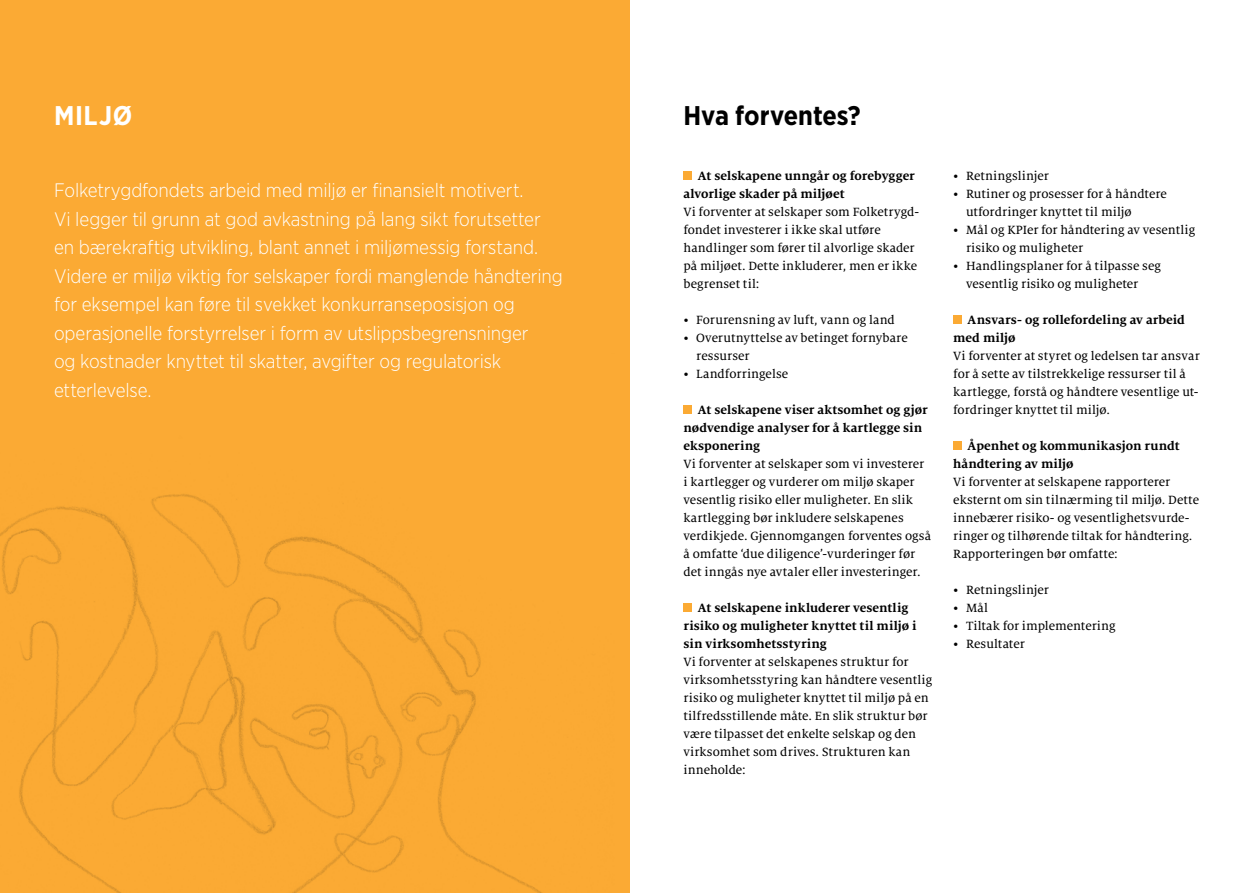
<style>
.page{position:relative;width:1259px;height:893px;background:#fff}
.page>*{position:absolute;margin:0;border:0;box-sizing:border-box;transform-origin:0 0}
.t1{font:700 27px "Gotham Narrow";color:#000}
.t2{font:700 27px "Gotham Narrow";letter-spacing:.025em;color:#fff}
.t3{font:300 19.5px/28.5px "Gotham Narrow";letter-spacing:-.005em;color:#fff}
.t4{font:13.2px/18px "Milo Serif OT Text";letter-spacing:.005em;color:#000}
.t5{font:700 13.2px/18px "Milo Serif OT";letter-spacing:.005em;color:#000}
</style>
<div class="page">
<div style="left:0;top:0;width:629px;height:893px;background:#fbaa34"></div>
<div style="left:683px;top:172px;width:9px;height:8px;background:#fbaa34"></div>
<div style="left:683px;top:406px;width:9px;height:8px;background:#fbaa34"></div>
<div style="left:683px;top:604px;width:9px;height:8px;background:#fbaa34"></div>
<div style="left:953px;top:316px;width:8px;height:8px;background:#fbaa34"></div>
<div style="left:953px;top:442px;width:8px;height:8px;background:#fbaa34"></div>
<img style="left:0;top:494px;width:542px;height:399px">
<h1 class="t2" style="left:54px;top:98px;width:80px">MILJØ</h1>
<p class="t3" style="left:54px;top:175px;width:510px">Folketrygdfondets arbeid med miljø er finansielt motivert.<br>Vi legger til grunn at god avkastning på lang sikt forutsetter en bærekraftig utvikling, blant annet i miljømessig forstand.<br>Videre er miljø viktig for selskaper fordi manglende håndtering for eksempel kan føre til svekket konkurranseposisjon og operasjonelle forstyrrelser i form av utslippsbegrensninger<br>og kostnader knyttet til skatter, avgifter og regulatorisk etterlevelse.</p>
<h1 class="t1" style="left:683px;top:98px;width:179px">Hva forventes?</h1>
<p class="t5" style="left:683px;top:167px;width:233px;text-indent:14px">At selskapene unngår og forebygger alvorlige skader på miljøet</p>
<p class="t4" style="left:683px;top:203px;width:237px">Vi forventer at selskaper som Folketrygd&shy;fondet investerer i ikke skal utføre handlinger som fører til alvorlige skader på miljøet. Dette inkluderer, men er ikke begrenset til:</p>
<p class="t4" style="left:683px;top:311px;width:213px">• Forurensning av luft, vann og land</p>
<p class="t4" style="left:696px;top:329px;width:213px;text-indent:-13px">• Overutnyttelse av betinget fornybare ressurser</p>
<p class="t4" style="left:683px;top:365px;width:106px">• Landforringelse</p>
<p class="t5" style="left:683px;top:401px;width:246px;text-indent:14px">At selskapene viser aktsomhet og gjør nødvendige analyser for å kartlegge sin eksponering</p>
<p class="t4" style="left:683px;top:455px;width:249px">Vi forventer at selskaper som vi investerer i kartlegger og vurderer om miljø skaper vesentlig risiko eller muligheter. En slik kartlegging bør inkludere selskapenes verdikjede. Gjennomgangen forventes også å omfatte ‘due diligence’-vurderinger før det inngås nye avtaler eller investeringer.</p>
<p class="t5" style="left:683px;top:599px;width:235px;text-indent:14px">At selskapene inkluderer vesentlig risiko og muligheter knyttet til miljø i sin virksomhetsstyring</p>
<p class="t4" style="left:683px;top:653px;width:250px">Vi forventer at selskapenes struktur for virksomhetsstyring kan håndtere vesentlig risiko og muligheter knyttet til miljø på en tilfredsstillende måte. En slik struktur bør være tilpasset det enkelte selskap og den virksomhet som drives. Strukturen kan inneholde:</p>
<p class="t4" style="left:953px;top:167px;width:97px">• Retningslinjer</p>
<p class="t4" style="left:966px;top:185px;width:202px;text-indent:-13px">• Rutiner og prosesser for å håndtere utfordringer knyttet til miljø</p>
<p class="t4" style="left:966px;top:221px;width:231px;text-indent:-13px">• Mål og KPIer for håndtering av vesentlig risiko og muligheter</p>
<p class="t4" style="left:966px;top:257px;width:196px;text-indent:-13px">• Handlingsplaner for å tilpasse seg vesentlig risiko og muligheter</p>
<p class="t5" style="left:953px;top:311px;width:233px;text-indent:14px">Ansvars- og rollefordeling av arbeid med miljø</p>
<p class="t4" style="left:953px;top:347px;width:248px">Vi forventer at styret og ledelsen tar ansvar for å sette av tilstrekkelige ressurser til å kartlegge, forstå og håndtere vesentlige ut&shy;fordringer knyttet til miljø.</p>
<p class="t5" style="left:953px;top:437px;width:228px;text-indent:14px">Åpenhet og kommunikasjon rundt håndtering av miljø</p>
<p class="t4" style="left:953px;top:473px;width:247px">Vi forventer at selskapene rapporterer eksternt om sin tilnærming til miljø. Dette innebærer risiko- og vesentlighetsvurde&shy;ringer og tilhørende tiltak for håndtering.<br>Rapporteringen bør omfatte:</p>
<p class="t4" style="left:953px;top:581px;width:97px">• Retningslinjer</p>
<p class="t4" style="left:953px;top:599px;width:36px">• Mål</p>
<p class="t4" style="left:953px;top:617px;width:164px">• Tiltak for implementering</p>
<p class="t4" style="left:953px;top:635px;width:73px">• Resultater</p>
</div>
